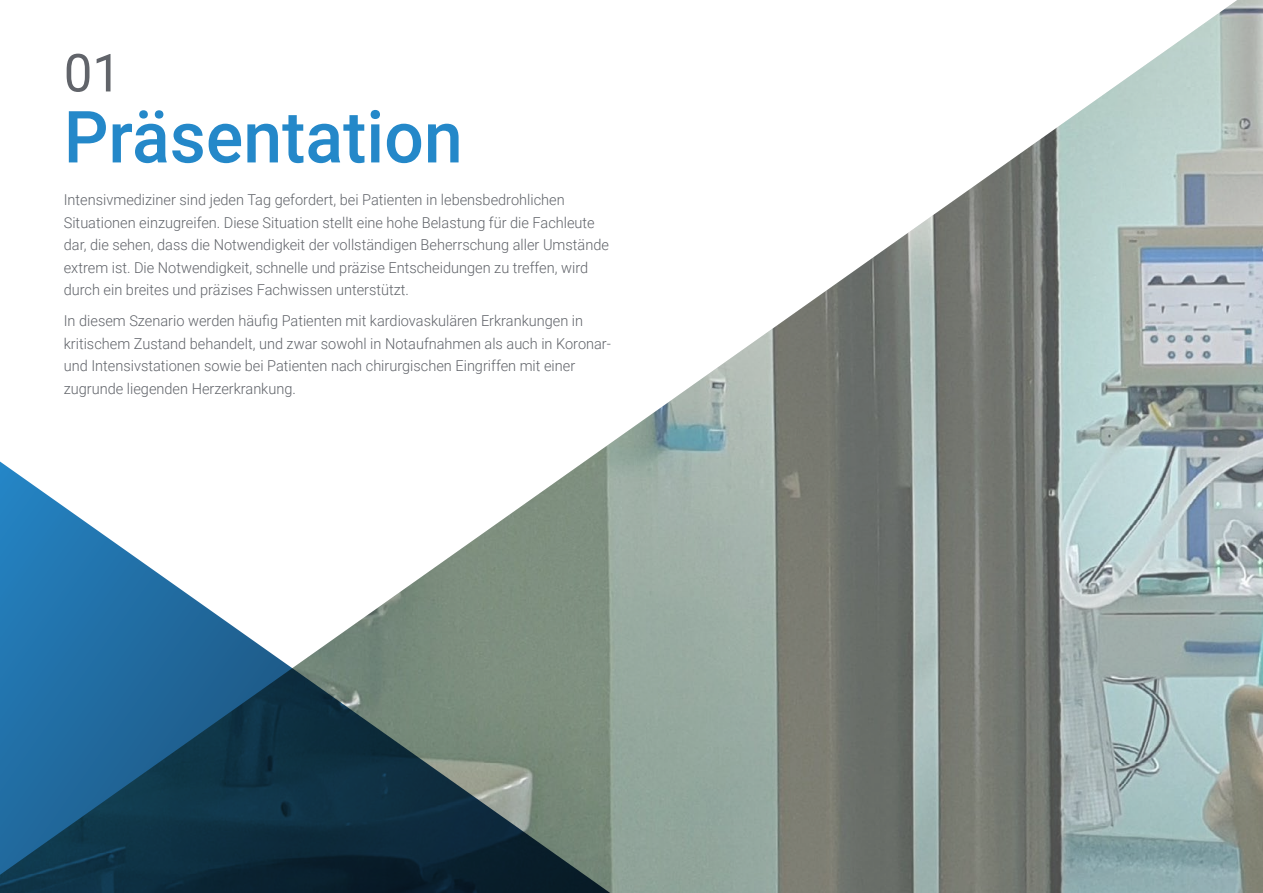
<style>
.page{position:relative;width:1263px;height:893px;background:#fff}
.page>*{position:absolute;margin:0;border:0;box-sizing:border-box;transform-origin:0 0}
.t1{font:500 72px "Roboto";color:#2488c9}
.t2{font:52.5px "Roboto";color:#61646a}
.t3{font:300 15px/22.5px "Roboto";color:#61646a}
</style>
<div class="page">
<img style="left:607px;top:0;width:656px;height:893px">
<svg style="left:0;top:446px;width:640px;height:447px"></svg>
<h2 class="t2" style="left:64px;top:36px;width:59px">01</h2>
<h1 class="t1" style="left:64px;top:86px;width:400px">Präsentation</h1>
<p class="t3" style="left:64px;top:188px;width:547px">Intensivmediziner sind jeden Tag gefordert, bei Patienten in lebensbedrohlichen Situationen einzugreifen. Diese Situation stellt eine hohe Belastung für die Fachleute dar, die sehen, dass die Notwendigkeit der vollständigen Beherrschung aller Umstände extrem ist. Die Notwendigkeit, schnelle und präzise Entscheidungen zu treffen, wird durch ein breites und präzises Fachwissen unterstützt.</p>
<p class="t3" style="left:64px;top:309px;width:549px">In diesem Szenario werden häufig Patienten mit kardiovaskulären Erkrankungen in kritischem Zustand behandelt, und zwar sowohl in Notaufnahmen als auch in Koronar&shy;und Intensivstationen sowie bei Patienten nach chirurgischen Eingriffen mit einer zugrunde liegenden Herzerkrankung.</p>
</div>
